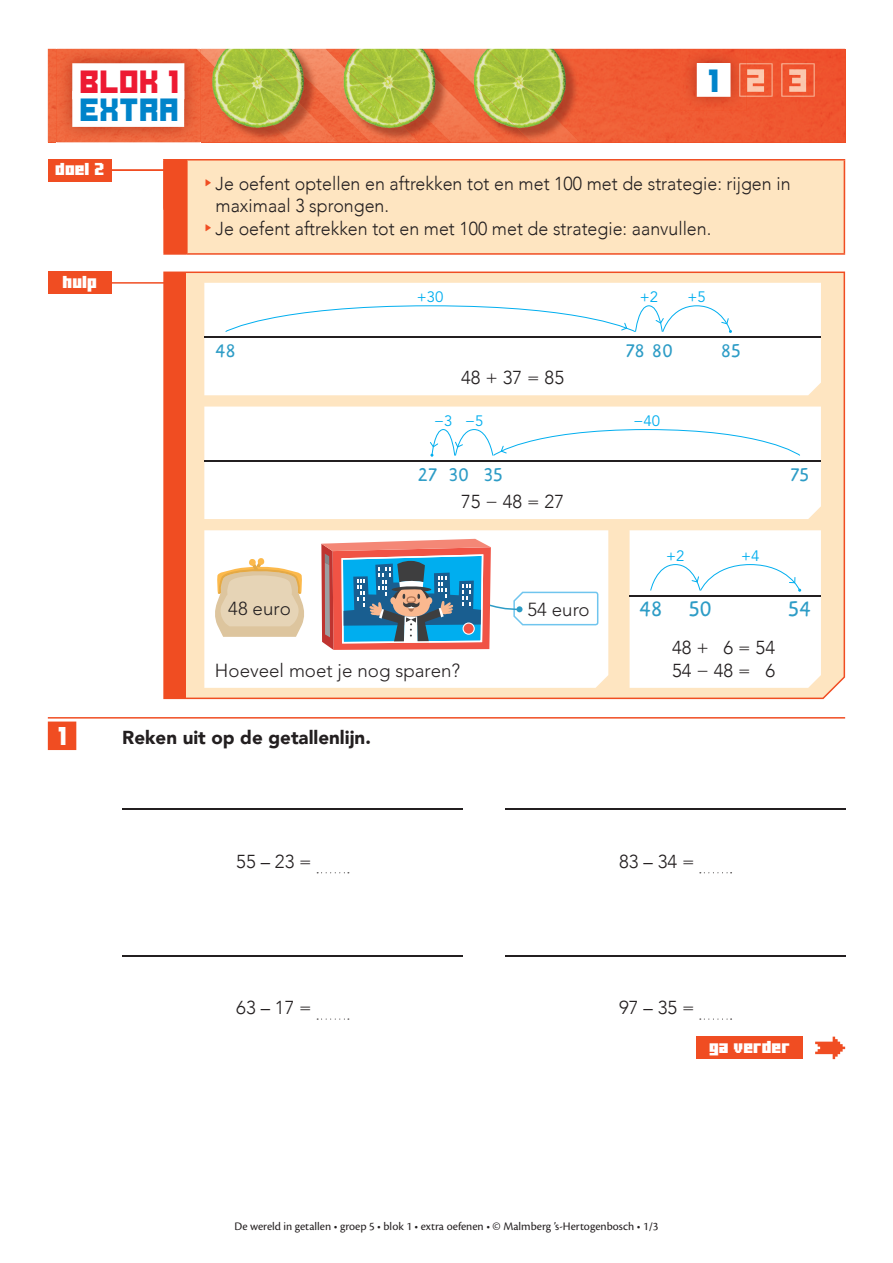
<style>
.page{position:relative;width:893px;height:1263px;background:#fff}
.page>*{position:absolute;margin:0;border:0;box-sizing:border-box;transform-origin:0 0}
.t1{font:24px "Duper Pro";color:#2d9cc6}
.t2{font:22.5px "Ode to Idle Gaming";letter-spacing:.01em;color:#0084ca}
.t3{font:22.5px "Ode to Idle Gaming";color:#ed1a33}
.t4{font:21px "Duper Pro";letter-spacing:.025em;color:#2d9cc6}
.t5{font:300 18.75px/22.5px "Avenir";color:#231f20;scale:.95 1}
.t6{font:300 18.75px/22.5px "Avenir";color:#231f20}
.t7{font:300 18.75px "Avenir LT Std";color:#231f20}
.t8{font:900 18.75px "Avenir";color:#231f20}
.t9{font:18px "Ode to Idle Gaming";color:#fff}
.t10{font:15px "Avenir LT Std";color:#00aeef}
.t11{font:12.3px "Minercraftory";letter-spacing:.01em;color:#fff}
.t12{font:12px "Cronos Pro";color:#231f20}
</style>
<div class="page">
<hr style="left:109px;top:169px;width:83px;height:2px;background:#f04d22">
<div style="left:48px;top:159px;width:64px;height:22px;background:#f04d22"></div>
<div style="left:164px;top:160px;width:23px;height:94px;background:#f04d22"></div>
<div style="left:187px;top:160px;width:657px;height:94px;background:#fee5c1"></div>
<hr style="left:163px;top:159px;width:24px;height:2px;background:#f04d22">
<hr style="left:163px;top:161px;width:2px;height:92px;background:#f04d22">
<hr style="left:187px;top:159px;width:658px;height:2px;background:#f04d22">
<hr style="left:186px;top:161px;width:2px;height:92px;background:#f04d22">
<hr style="left:844px;top:161px;width:1px;height:92px;background:#f04d22">
<hr style="left:163px;top:253px;width:24px;height:2px;background:#f04d22">
<hr style="left:187px;top:253px;width:658px;height:2px;background:#f04d22">
<hr style="left:109px;top:282px;width:83px;height:2px;background:#f04d22">
<div style="left:48px;top:272px;width:64px;height:22px;background:#f04d22"></div>
<svg style="left:163px;top:271px;width:683px;height:429px;background:#fbc7a3"></svg>
<svg style="left:204px;top:283px;width:617px;height:112px"></svg>
<hr style="left:204px;top:336px;width:617px;height:2px;background:#231f20">
<svg style="left:225px;top:305px;width:507px;height:28px"></svg>
<svg style="left:204px;top:407px;width:617px;height:112px"></svg>
<hr style="left:204px;top:460px;width:617px;height:1px;background:#231f20">
<svg style="left:429px;top:429px;width:371px;height:28px"></svg>
<svg style="left:204px;top:530px;width:404px;height:158px"></svg>
<svg style="left:214px;top:558px;width:91px;height:79px"></svg>
<svg style="left:321px;top:539px;width:278px;height:111px"></svg>
<div style="left:463px;top:623px;width:11px;height:11px;background:#f05345;border-radius:50%"></div>
<div style="left:463px;top:622px;width:12px;height:13px;border:1px solid #fff;border-radius:50%"></div>
<svg style="left:630px;top:530px;width:191px;height:158px"></svg>
<div style="left:760px;top:49px;width:85px;height:93px;background:#ef542e"></div>
<img style="left:48px;top:49px;width:712px;height:93px">
<img style="left:781px;top:63px;width:34px;height:34px">
<img style="left:789px;top:69px;width:17px;height:23px">
<img style="left:746px;top:63px;width:27px;height:34px">
<img style="left:760px;top:69px;width:4px;height:23px">
<img style="left:747px;top:69px;width:13px;height:23px">
<img style="left:681px;top:49px;width:65px;height:62px">
<div style="left:697px;top:64px;width:33px;height:32px;background:#fff"></div>
<div style="left:697px;top:63px;width:33px;height:34px;border:1px solid #fff"></div>
<img style="left:56px;top:48px;width:144px;height:95px">
<img style="left:56px;top:49px;width:144px;height:1px">
<svg style="left:196px;top:49px;width:4px;height:4px"></svg>
<div style="left:72px;top:63px;width:112px;height:36px;background:#fff"></div>
<div style="left:72px;top:91px;width:112px;height:36px;background:#fff"></div>
<div style="left:696px;top:1037px;width:107px;height:22px;background:#f04d22"></div>
<svg style="left:815px;top:1037px;width:30px;height:22px"></svg>
<hr style="left:48px;top:717px;width:797px;height:1px;background:#f04d22">
<div style="left:48px;top:721px;width:28px;height:29px;background:#f04d22"></div>
<hr style="left:122px;top:809px;width:340px;height:1px;background:#231f20">
<hr style="left:505px;top:809px;width:340px;height:1px;background:#231f20">
<svg style="left:317px;top:872px;width:32px;height:1px"></svg>
<svg style="left:700px;top:872px;width:32px;height:1px"></svg>
<hr style="left:122px;top:955px;width:340px;height:1px;background:#231f20">
<hr style="left:505px;top:955px;width:340px;height:1px;background:#231f20">
<svg style="left:317px;top:1019px;width:32px;height:1px"></svg>
<svg style="left:700px;top:1019px;width:32px;height:1px"></svg>
<p class="t3" style="left:81px;top:72px;width:101px">BLOK 1</p>
<p class="t2" style="left:81px;top:100px;width:101px">EXTRA</p>
<p class="t11" style="left:55px;top:159px;width:50px">doel 2</p>
<p class="t11" style="left:93px;top:159px;width:14px">#</p>
<p class="t11" style="left:63px;top:272px;width:36px">hulp</p>
<p class="t2" style="left:709px;top:71px;width:13px">1</p>
<p class="t5" style="left:216px;top:172px;width:607px">Je oefent optellen en aftrekken tot en met 100 met de strategie: rijgen in maximaal 3 sprongen.<br>Je oefent aftrekken tot en met 100 met de strategie: aanvullen.</p>
<p class="t5" style="left:216px;top:172px;width:476px">###Doel 1 rege ### Mee der regels? Zie LAGENPALLET.</p>
<p class="t10" style="left:417px;top:289px;width:28px">+30</p>
<p class="t10" style="left:640px;top:289px;width:20px">+2</p>
<p class="t10" style="left:687px;top:289px;width:20px">+5</p>
<p class="t4" style="left:216px;top:340px;width:21px">48</p>
<p class="t4" style="left:626px;top:340px;width:49px">78 80</p>
<p class="t6" style="left:461px;top:366px;width:104px">48 + 37 = 85</p>
<p class="t10" style="left:434px;top:412px;width:20px">−3</p>
<p class="t10" style="left:633px;top:412px;width:28px">−40</p>
<p class="t10" style="left:465px;top:412px;width:20px">−5</p>
<p class="t4" style="left:721px;top:340px;width:21px">85</p>
<p class="t4" style="left:418px;top:463px;width:20px">27</p>
<p class="t4" style="left:790px;top:463px;width:20px">75</p>
<p class="t4" style="left:449px;top:463px;width:21px">30</p>
<p class="t4" style="left:484px;top:463px;width:20px">35</p>
<p class="t6" style="left:461px;top:490px;width:104px">75 − 48 = 27</p>
<p class="t7" style="left:228px;top:598px;width:64px">48 euro</p>
<p class="t7" style="left:527px;top:598px;width:64px">54 euro</p>
<p class="t7" style="left:215px;top:659px;width:247px">Hoeveel moet je nog sparen?</p>
<p class="t10" style="left:666px;top:547px;width:20px">+2</p>
<p class="t10" style="left:741px;top:547px;width:20px">+4</p>
<p class="t1" style="left:639px;top:596px;width:74px">48 50</p>
<p class="t1" style="left:789px;top:596px;width:24px">54</p>
<p class="t6" style="left:672px;top:636px;width:104px">48 + 6 = 54<br>54 − 48 = 6</p>
<p class="t9" style="left:59px;top:728px;width:10px">1</p>
<p class="t8" style="left:122px;top:721px;width:250px">Reken uit op de getallenlijn.</p>
<p class="t6" style="left:236px;top:850px;width:77px">55 – 23 =</p>
<p class="t6" style="left:619px;top:850px;width:77px">83 – 34 =</p>
<p class="t6" style="left:236px;top:996px;width:77px">63 – 17 =</p>
<p class="t6" style="left:619px;top:996px;width:77px">97 – 35 =</p>
<p class="t11" style="left:709px;top:1037px;width:82px">ga verder</p>
<p class="t12" style="left:234px;top:1219px;width:425px">De wereld in getallen • groep 5 • blok 1 • extra oefenen • © Malmberg ’s-Hertogenbosch • 1/3</p>
</div>
